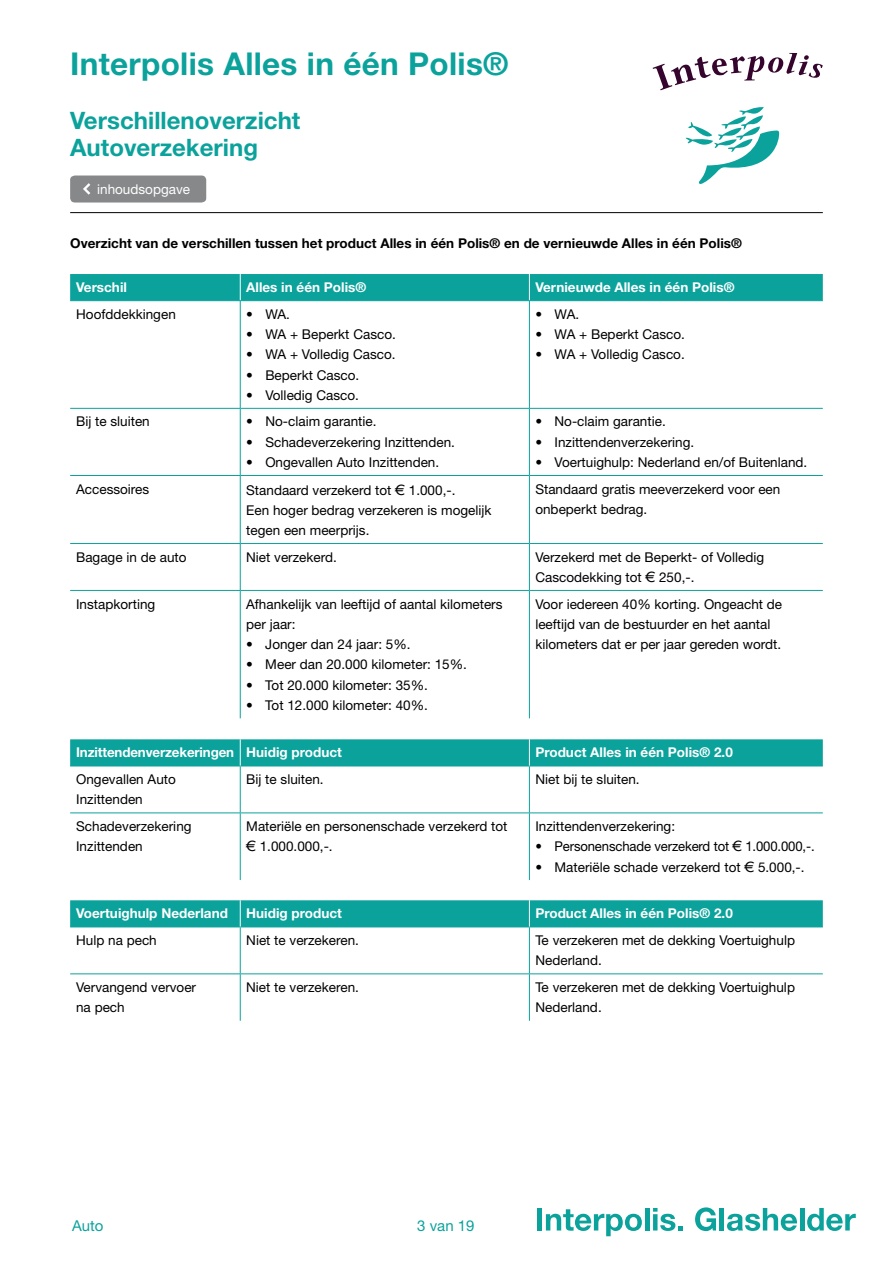
<style>
.page{position:relative;width:893px;height:1263px;background:#fff}
.page>*{position:absolute;margin:0;border:0;box-sizing:border-box;transform-origin:0 0}
.t1{font:700 31.5px "Helvetica Neue LT Std";letter-spacing:.01em;color:#0ba29c}
.t2{font:700 24px/27px "Helvetica Neue LT Std";color:#0ba29c}
.t3{font:15px "Helvetica Neue LT Std";color:#0ba29c}
.t4{font:13.5px/20.2px "Helvetica Neue LT Std";color:#000}
.t5{font:700 13.5px "Helvetica Neue LT Std";color:#fff}
.t6{font:700 13.5px "Helvetica Neue LT Std";color:#000}
.t7{font:13.5px "Helvetica Neue LT Std";color:#fff}
.s1{font-family:"Linotype Euro Font Rto S"}
</style>
<div class="page">
<div style="left:537px;top:1208px;width:5px;height:22px;background:#0ba29c"></div>
<svg style="left:546px;top:1209px;width:96px;height:27px"></svg>
<hr style="left:645px;top:1208px;width:4px;height:22px;background:#0ba29c">
<svg style="left:653px;top:1208px;width:30px;height:23px"></svg>
<svg style="left:695px;top:1207px;width:21px;height:24px"></svg>
<hr style="left:720px;top:1208px;width:4px;height:22px;background:#0ba29c">
<svg style="left:727px;top:1208px;width:70px;height:23px"></svg>
<hr style="left:800px;top:1208px;width:4px;height:22px;background:#0ba29c">
<svg style="left:807px;top:1208px;width:49px;height:23px"></svg>
<div style="left:70px;top:176px;width:136px;height:27px;background:#87888a;border-radius:5px"></div>
<svg style="left:83px;top:183px;width:7px;height:12px"></svg>
<svg style="left:653px;top:53px;width:170px;height:37px"></svg>
<svg style="left:685px;top:107px;width:95px;height:77px"></svg>
<hr style="left:70px;top:212px;width:753px;height:1px;background:#000">
<div style="left:70px;top:274px;width:753px;height:26px;background:#0ba29c"></div>
<hr style="left:70px;top:300px;width:170px;height:1px;background:#0ba29c">
<hr style="left:70px;top:408px;width:170px;height:1px;background:#0ba29c">
<hr style="left:70px;top:475px;width:170px;height:1px;background:#0ba29c">
<hr style="left:70px;top:543px;width:170px;height:1px;background:#0ba29c">
<hr style="left:240px;top:300px;width:289px;height:1px;background:#0ba29c">
<hr style="left:240px;top:301px;width:1px;height:107px;background:#0ba29c">
<hr style="left:240px;top:409px;width:1px;height:66px;background:#0ba29c">
<hr style="left:240px;top:476px;width:1px;height:67px;background:#0ba29c">
<hr style="left:240px;top:544px;width:1px;height:46px;background:#0ba29c">
<hr style="left:240px;top:408px;width:289px;height:1px;background:#0ba29c">
<hr style="left:240px;top:475px;width:289px;height:1px;background:#0ba29c">
<hr style="left:240px;top:543px;width:289px;height:1px;background:#0ba29c">
<hr style="left:529px;top:300px;width:294px;height:1px;background:#0ba29c">
<hr style="left:529px;top:301px;width:1px;height:107px;background:#0ba29c">
<hr style="left:529px;top:409px;width:1px;height:66px;background:#0ba29c">
<hr style="left:529px;top:476px;width:1px;height:67px;background:#0ba29c">
<hr style="left:529px;top:544px;width:1px;height:46px;background:#0ba29c">
<hr style="left:529px;top:408px;width:294px;height:1px;background:#0ba29c">
<hr style="left:529px;top:475px;width:294px;height:1px;background:#0ba29c">
<hr style="left:529px;top:543px;width:294px;height:1px;background:#0ba29c">
<hr style="left:70px;top:590px;width:170px;height:1px;background:#0ba29c">
<hr style="left:240px;top:591px;width:1px;height:127px;background:#0ba29c">
<hr style="left:240px;top:590px;width:289px;height:1px;background:#0ba29c">
<hr style="left:529px;top:591px;width:1px;height:127px;background:#0ba29c">
<hr style="left:529px;top:590px;width:294px;height:1px;background:#0ba29c">
<hr style="left:70px;top:766px;width:170px;height:1px;background:#0ba29c">
<hr style="left:240px;top:766px;width:289px;height:1px;background:#0ba29c">
<hr style="left:529px;top:766px;width:294px;height:1px;background:#0ba29c">
<hr style="left:240px;top:766px;width:1px;height:46px;background:#0ba29c">
<hr style="left:529px;top:766px;width:1px;height:46px;background:#0ba29c">
<hr style="left:70px;top:812px;width:170px;height:1px;background:#0ba29c">
<hr style="left:240px;top:813px;width:1px;height:67px;background:#0ba29c">
<hr style="left:240px;top:812px;width:289px;height:1px;background:#0ba29c">
<hr style="left:529px;top:813px;width:1px;height:67px;background:#0ba29c">
<hr style="left:529px;top:812px;width:294px;height:1px;background:#0ba29c">
<div style="left:70px;top:739px;width:753px;height:27px;background:#0ba29c"></div>
<hr style="left:240px;top:927px;width:1px;height:46px;background:#0ba29c">
<hr style="left:529px;top:927px;width:1px;height:46px;background:#0ba29c">
<hr style="left:70px;top:973px;width:170px;height:1px;background:#0ba29c">
<hr style="left:240px;top:974px;width:1px;height:47px;background:#0ba29c">
<hr style="left:240px;top:973px;width:289px;height:1px;background:#0ba29c">
<hr style="left:529px;top:974px;width:1px;height:47px;background:#0ba29c">
<hr style="left:529px;top:973px;width:294px;height:1px;background:#0ba29c">
<div style="left:70px;top:900px;width:753px;height:27px;background:#0ba29c"></div>
<h1 class="t1" style="left:70px;top:45px;width:440px">Interpolis Alles in één Polis®</h1>
<h2 class="t2" style="left:70px;top:107px;width:232px">Verschillenoverzicht<br>Autoverzekering</h2>
<p class="t7" style="left:97px;top:181px;width:94px">inhoudsopgave</p>
<p class="t6" style="left:70px;top:235px;width:673px">Overzicht van de verschillen tussen het product Alles in één Polis® en de vernieuwde Alles in één Polis®</p>
<p class="t5" style="left:76px;top:279px;width:52px">Verschil</p>
<p class="t5" style="left:246px;top:279px;width:121px">Alles in één Polis®</p>
<p class="t5" style="left:535px;top:279px;width:201px">Vernieuwde Alles in één Polis®</p>
<p class="t4" style="left:76px;top:304px;width:101px">Hoofddekkingen</p>
<p class="t4" style="left:246px;top:304px;width:45px">• WA.</p>
<p class="t4" style="left:246px;top:324px;width:151px">• WA + Beperkt Casco.</p>
<p class="t4" style="left:246px;top:344px;width:151px">• WA + Volledig Casco.</p>
<p class="t4" style="left:246px;top:364px;width:115px">• Beperkt Casco.</p>
<p class="t4" style="left:246px;top:385px;width:114px">• Volledig Casco.</p>
<p class="t4" style="left:535px;top:304px;width:45px">• WA.</p>
<p class="t4" style="left:535px;top:324px;width:151px">• WA + Beperkt Casco.</p>
<p class="t4" style="left:535px;top:344px;width:151px">• WA + Volledig Casco.</p>
<p class="t4" style="left:76px;top:411px;width:75px">Bij te sluiten</p>
<p class="t4" style="left:246px;top:411px;width:132px">• No-claim garantie.</p>
<p class="t4" style="left:246px;top:432px;width:210px">• Schadeverzekering Inzittenden.</p>
<p class="t4" style="left:246px;top:452px;width:195px">• Ongevallen Auto Inzittenden.</p>
<p class="t4" style="left:535px;top:411px;width:132px">• No-claim garantie.</p>
<p class="t4" style="left:535px;top:432px;width:160px">• Inzittendenverzekering.</p>
<p class="t4" style="left:535px;top:452px;width:273px">• Voertuighulp: Nederland en/of Buitenland.</p>
<p class="t4" style="left:76px;top:478px;width:75px">Accessoires</p>
<p class="t4" style="left:246px;top:479px;width:247px">Standaard verzekerd tot <span class="s1">E</span> 1.000,-.<br>Een hoger bedrag verzekeren is mogelijk tegen een meerprijs.</p>
<p class="t4" style="left:535px;top:478px;width:247px">Standaard gratis meeverzekerd voor een onbeperkt bedrag.</p>
<p class="t4" style="left:76px;top:547px;width:112px">Bagage in de auto</p>
<p class="t4" style="left:246px;top:547px;width:92px">Niet verzekerd.</p>
<p class="t4" style="left:535px;top:547px;width:230px">Verzekerd met de Beperkt- of Volledig<br>Cascodekking tot <span class="s1">E</span> 250,-.</p>
<p class="t4" style="left:76px;top:593px;width:81px">Instapkorting</p>
<p class="t4" style="left:246px;top:593px;width:258px">Afhankelijk van leeftijd of aantal kilometers per jaar:</p>
<p class="t4" style="left:246px;top:634px;width:166px">• Jonger dan 24 jaar: 5%.</p>
<p class="t4" style="left:246px;top:654px;width:222px">• Meer dan 20.000 kilometer: 15%.</p>
<p class="t4" style="left:246px;top:674px;width:183px">• Tot 20.000 kilometer: 35%.</p>
<p class="t4" style="left:246px;top:695px;width:183px">• Tot 12.000 kilometer: 40%.</p>
<p class="t4" style="left:535px;top:593px;width:248px">Voor iedereen 40% korting. Ongeacht de leeftijd van de bestuurder en het aantal kilometers dat er per jaar gereden wordt.</p>
<p class="t5" style="left:76px;top:744px;width:267px">Inzittendenverzekeringen Huidig product</p>
<p class="t5" style="left:535px;top:744px;width:199px">Product Alles in één Polis® 2.0</p>
<p class="t4" style="left:76px;top:769px;width:101px">Ongevallen Auto<br>Inzittenden</p>
<p class="t4" style="left:246px;top:769px;width:79px">Bij te sluiten.</p>
<p class="t4" style="left:535px;top:769px;width:106px">Niet bij te sluiten.</p>
<p class="t4" style="left:76px;top:816px;width:117px">Schadeverzekering<br>Inzittenden</p>
<p class="t4" style="left:246px;top:816px;width:263px">Materiële en personenschade verzekerd tot<br><span class="s1">E</span> 1.000.000,-.</p>
<p class="t4" style="left:535px;top:816px;width:141px">Inzittendenverzekering:</p>
<p class="t4" style="left:535px;top:836px;width:281px">• Personenschade verzekerd tot <span class="s1">E</span> 1.000.000,-.</p>
<p class="t4" style="left:535px;top:856px;width:271px">• Materiële schade verzekerd tot <span class="s1">E</span> 5.000,-.</p>
<p class="t5" style="left:76px;top:905px;width:153px">Voertuighulp Nederland</p>
<p class="t5" style="left:246px;top:905px;width:97px">Huidig product</p>
<p class="t5" style="left:535px;top:905px;width:199px">Product Alles in één Polis® 2.0</p>
<p class="t4" style="left:76px;top:930px;width:82px">Hulp na pech</p>
<p class="t4" style="left:246px;top:930px;width:114px">Niet te verzekeren.</p>
<p class="t4" style="left:535px;top:930px;width:261px">Te verzekeren met de dekking Voertuighulp<br>Nederland.</p>
<p class="t4" style="left:76px;top:977px;width:121px">Vervangend vervoer na pech</p>
<p class="t4" style="left:246px;top:977px;width:114px">Niet te verzekeren.</p>
<p class="t4" style="left:535px;top:977px;width:261px">Te verzekeren met de dekking Voertuighulp<br>Nederland.</p>
<p class="t3" style="left:72px;top:1216px;width:33px">Auto</p>
<p class="t3" style="left:417px;top:1217px;width:59px">3 van 19</p>
</div>
